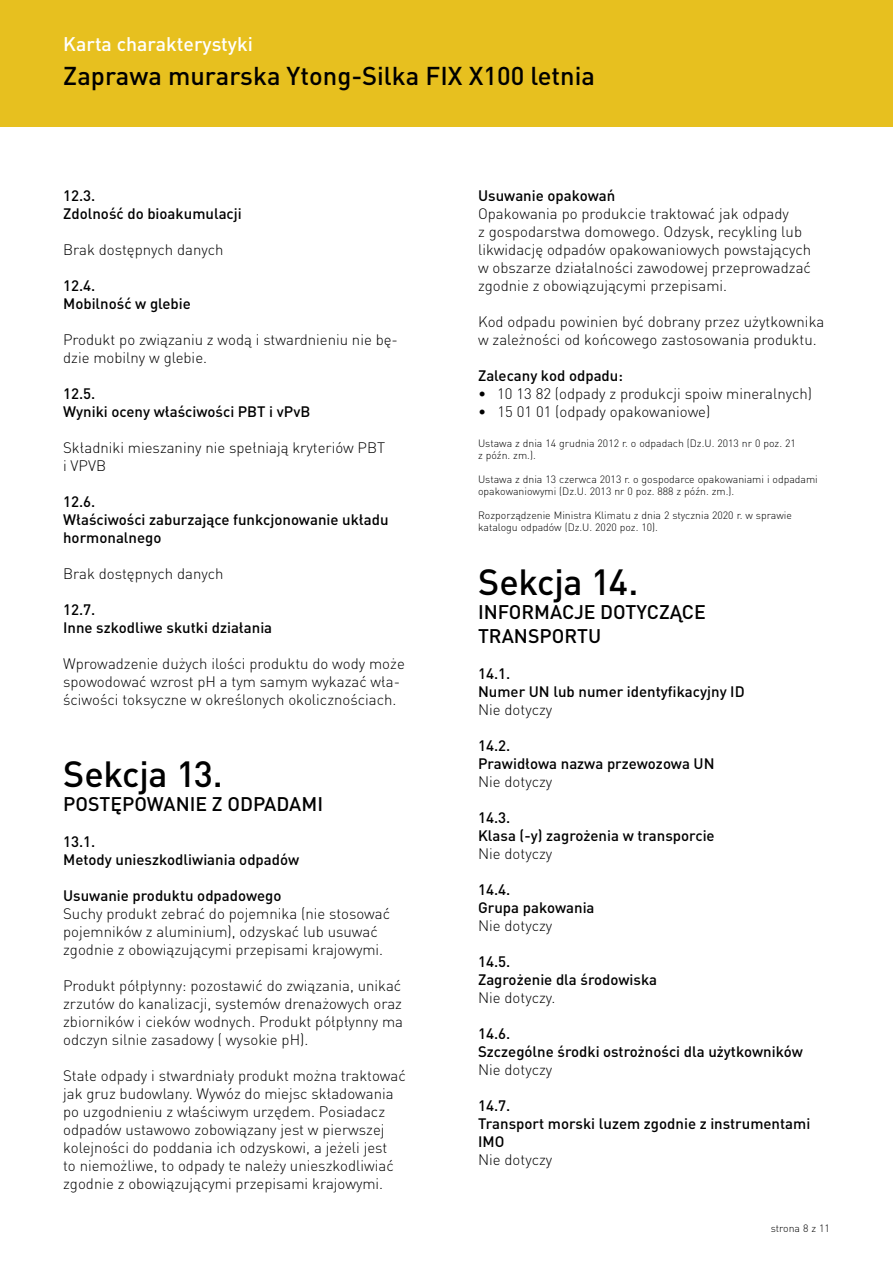
<style>
.page{position:relative;width:893px;height:1263px;background:#fff}
.page>*{position:absolute;margin:0;border:0;box-sizing:border-box;transform-origin:0 0}
.t1{font:500 36px "DIN Pro";letter-spacing:-.01em;color:#000}
.t2{font:500 25.5px "DIN Pro";color:#000}
.t3{font:500 19.5px/24px "DIN Pro";color:#000}
.t4{font:500 19.5px "DIN Pro";color:#fff}
.t5{font:300 15px/18px "DIN Pro";color:#000}
.t6{font:500 15px/18px "DIN Pro";color:#000}
.t7{font:300 10.5px/12px "DIN Pro";color:#000}
</style>
<div class="page">
<div style="left:0;top:0;width:893px;height:126px;background:#e7c01f"></div>
<h3 class="t4" style="left:63px;top:31px;width:191px">Karta charakterystyki</h3>
<h2 class="t2" style="left:63px;top:59px;width:533px">Zaprawa murarska Ytong-Silka FIX X100 letnia</h2>
<p class="t6" style="left:63px;top:186px;width:180px">12.3.<br>Zdolność do bioakumulacji</p>
<p class="t5" style="left:63px;top:240px;width:162px">Brak dostępnych danych</p>
<p class="t6" style="left:63px;top:276px;width:129px">12.4.<br>Mobilność w glebie</p>
<p class="t5" style="left:63px;top:330px;width:336px">Produkt po związaniu z wodą i stwardnieniu nie bę&shy;dzie mobilny w glebie.</p>
<p class="t6" style="left:63px;top:384px;width:249px">12.5.<br>Wyniki oceny właściwości PBT i vPvB</p>
<p class="t5" style="left:63px;top:438px;width:324px">Składniki mieszaniny nie spełniają kryteriów PBT i VPVB</p>
<p class="t6" style="left:63px;top:492px;width:327px">12.6.<br>Właściwości zaburzające funkcjonowanie układu hormonalnego</p>
<p class="t5" style="left:63px;top:564px;width:162px">Brak dostępnych danych</p>
<p class="t6" style="left:63px;top:600px;width:211px">12.7.<br>Inne szkodliwe skutki działania</p>
<p class="t5" style="left:63px;top:654px;width:343px">Wprowadzenie dużych ilości produktu do wody może spowodować wzrost pH a tym samym wykazać wła&shy;ściwości toksyczne w określonych okolicznościach.</p>
<h1 class="t1" style="left:63px;top:751px;width:161px">Sekcja 13.</h1>
<h3 class="t3" style="left:63px;top:792px;width:261px">POSTĘPOWANIE Z ODPADAMI</h3>
<p class="t6" style="left:63px;top:832px;width:238px">13.1.<br>Metody unieszkodliwiania odpadów</p>
<p class="t6" style="left:63px;top:886px;width:220px">Usuwanie produktu odpadowego</p>
<p class="t5" style="left:63px;top:905px;width:329px">Suchy produkt zebrać do pojemnika (nie stosować pojemników z aluminium), odzyskać lub usuwać zgodnie z obowiązującymi przepisami krajowymi.</p>
<p class="t5" style="left:63px;top:977px;width:341px">Produkt półpłynny: pozostawić do związania, unikać zrzutów do kanalizacji, systemów drenażowych oraz zbiorników i cieków wodnych. Produkt półpłynny ma odczyn silnie zasadowy ( wysokie pH).</p>
<p class="t5" style="left:63px;top:1067px;width:344px">Stałe odpady i stwardniały produkt można traktować jak gruz budowlany. Wywóz do miejsc składowania po uzgodnieniu z właściwym urzędem. Posiadacz odpadów ustawowo zobowiązany jest w pierwszej kolejności do poddania ich odzyskowi, a jeżeli jest<br>to niemożliwe, to odpady te należy unieszkodliwiać zgodnie z obowiązującymi przepisami krajowymi.</p>
<p class="t6" style="left:478px;top:186px;width:139px">Usuwanie opakowań</p>
<p class="t5" style="left:478px;top:204px;width:335px">Opakowania po produkcie traktować jak odpady<br>z gospodarstwa domowego. Odzysk, recykling lub likwidację odpadów opakowaniowych powstających w obszarze działalności zawodowej przeprowadzać zgodnie z obowiązującymi przepisami.</p>
<p class="t5" style="left:478px;top:312px;width:348px">Kod odpadu powinien być dobrany przez użytkownika w zależności od końcowego zastosowania produktu.</p>
<p class="t6" style="left:478px;top:366px;width:146px">Zalecany kod odpadu:</p>
<p class="t5" style="left:478px;top:384px;width:336px">• 10 13 82 (odpady z produkcji spoiw mineralnych)</p>
<p class="t5" style="left:478px;top:402px;width:234px">• 15 01 01 (odpady opakowaniowe)</p>
<p class="t7" style="left:478px;top:437px;width:319px">Ustawa z dnia 14 grudnia 2012 r. o odpadach (Dz.U. 2013 nr 0 poz. 21 z późn. zm.).</p>
<p class="t7" style="left:478px;top:473px;width:341px">Ustawa z dnia 13 czerwca 2013 r. o gospodarce opakowaniami i odpadami opakowaniowymi (Dz.U. 2013 nr 0 poz. 888 z późn. zm.).</p>
<p class="t7" style="left:478px;top:509px;width:315px">Rozporządzenie Ministra Klimatu z dnia 2 stycznia 2020 r. w sprawie katalogu odpadów (Dz.U. 2020 poz. 10).</p>
<h1 class="t1" style="left:478px;top:559px;width:162px">Sekcja 14.</h1>
<h3 class="t3" style="left:478px;top:600px;width:229px">INFORMACJE DOTYCZĄCE<br>TRANSPORTU</h3>
<p class="t6" style="left:478px;top:664px;width:268px">14.1.<br>Numer UN lub numer identyfikacyjny ID</p>
<p class="t5" style="left:478px;top:701px;width:76px">Nie dotyczy</p>
<p class="t6" style="left:478px;top:736px;width:238px">14.2.<br>Prawidłowa nazwa przewozowa UN</p>
<p class="t5" style="left:478px;top:773px;width:76px">Nie dotyczy</p>
<p class="t6" style="left:478px;top:808px;width:238px">14.3.<br>Klasa (-y) zagrożenia w transporcie</p>
<p class="t5" style="left:478px;top:845px;width:76px">Nie dotyczy</p>
<p class="t6" style="left:478px;top:880px;width:118px">14.4.<br>Grupa pakowania</p>
<p class="t5" style="left:478px;top:917px;width:76px">Nie dotyczy</p>
<p class="t6" style="left:478px;top:952px;width:181px">14.5.<br>Zagrożenie dla środowiska</p>
<p class="t5" style="left:478px;top:989px;width:79px">Nie dotyczy.</p>
<p class="t6" style="left:478px;top:1024px;width:326px">14.6.<br>Szczególne środki ostrożności dla użytkowników</p>
<p class="t5" style="left:478px;top:1061px;width:76px">Nie dotyczy</p>
<p class="t6" style="left:478px;top:1096px;width:334px">14.7.<br>Transport morski luzem zgodnie z instrumentami<br>IMO</p>
<p class="t5" style="left:478px;top:1151px;width:76px">Nie dotyczy</p>
<p class="t7" style="left:771px;top:1221px;width:61px">strona 8 z 11</p>
</div>
